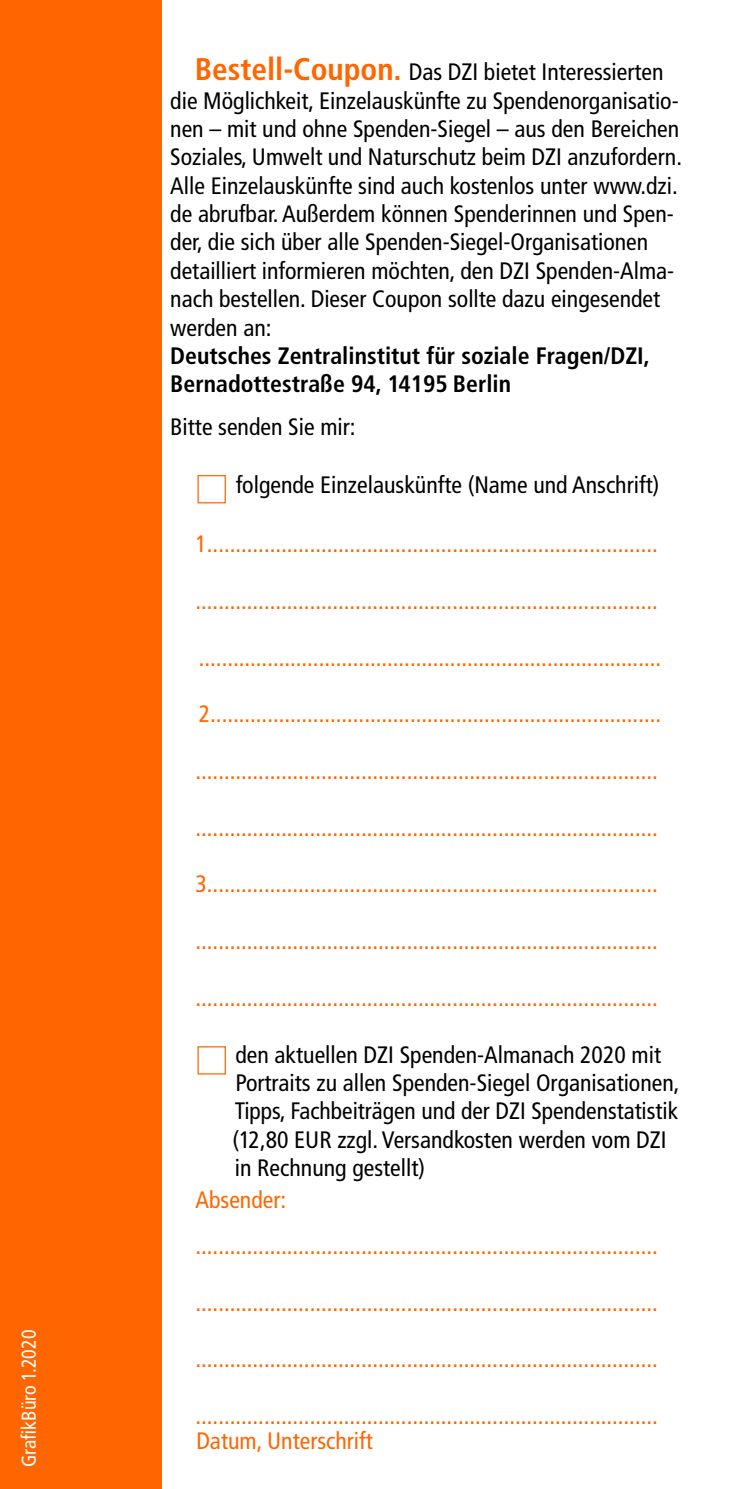
<style>
.page{position:relative;width:738px;height:1489px;background:#fff}
.page>*{position:absolute;margin:0;border:0;box-sizing:border-box;transform-origin:0 0}
.t1{font:condensed 23.75px/46px "Frutiger";color:#f60}
.t2{font:condensed 23.75px/28.2px "Frutiger";color:#000}
.t3{font:700 condensed 23.75px/28.2px "Frutiger";color:#000}
.t4{font:condensed 20px "Frutiger";color:#fff}
.s1{font-weight:700;font-size:31.25px;color:#f60}
</style>
<div class="page">
<div style="left:0;top:0;width:161px;height:1488px;background:#f60"></div>
<div style="left:197px;top:475px;width:29px;height:28px;background:#fff;border:1px solid #f60"></div>
<div style="left:197px;top:1046px;width:29px;height:28px;background:#fff;border:1px solid #f60"></div>
<p class="t4" style="left:17px;top:1466px;width:139px;rotate:-90deg">GrafikBüro 1.2020</p>
<p class="t2" style="left:170px;top:58px;width:513px;text-indent:24px"><span class="s1">Bestell-Coupon.</span> Das DZI bietet Interessierten die Möglichkeit, Einzelauskünfte zu Spendenorganisatio&shy;nen – mit und ohne Spenden-Siegel – aus den Bereichen Soziales, Umwelt und Naturschutz beim DZI anzufordern.<br>Alle Einzelauskünfte sind auch kostenlos unter www.dzi. de abrufbar. Außerdem können Spenderinnen und Spen&shy;der, die sich über alle Spenden-Siegel-Organisationen detailliert informieren möchten, den DZI Spenden-Alma&shy;nach bestellen. Dieser Coupon sollte dazu eingesendet werden an:</p>
<p class="t3" style="left:170px;top:341px;width:481px">Deutsches Zentralinstitut für soziale Fragen/DZI,<br>Bernadottestraße 94, 14195 Berlin</p>
<p class="t2" style="left:170px;top:412px;width:187px">Bitte senden Sie mir:</p>
<p class="t2" style="left:235px;top:470px;width:425px">folgende Einzelauskünfte (Name und Anschrift)</p>
<p class="t1" style="left:195px;top:521px;width:463px">1...............................................................................</p>
<p class="t1" style="left:195px;top:577px;width:463px">.................................................................................</p>
<p class="t1" style="left:199px;top:634px;width:463px">.................................................................................</p>
<p class="t1" style="left:199px;top:691px;width:463px">2...............................................................................</p>
<p class="t1" style="left:195px;top:747px;width:463px">.................................................................................</p>
<p class="t1" style="left:195px;top:804px;width:463px">.................................................................................</p>
<p class="t1" style="left:195px;top:861px;width:463px">3...............................................................................</p>
<p class="t1" style="left:195px;top:918px;width:463px">.................................................................................</p>
<p class="t1" style="left:195px;top:974px;width:463px">.................................................................................</p>
<p class="t2" style="left:232px;top:1040px;width:448px">den aktuellen DZI Spenden-Almanach 2020 mit Portraits zu allen Spenden-Siegel Organisationen, Tipps, Fachbeiträgen und der DZI Spendenstatistik (12,80 EUR zzgl. Versandkosten werden vom DZI in Rechnung gestellt)</p>
<p class="t1" style="left:195px;top:1176px;width:463px">Absender: .................................................................................</p>
<p class="t1" style="left:195px;top:1279px;width:463px">.................................................................................</p>
<p class="t1" style="left:195px;top:1336px;width:463px">.................................................................................</p>
<p class="t1" style="left:195px;top:1403px;width:463px;line-height:25px">.................................................................................<br>Datum, Unterschrift</p>
</div>
